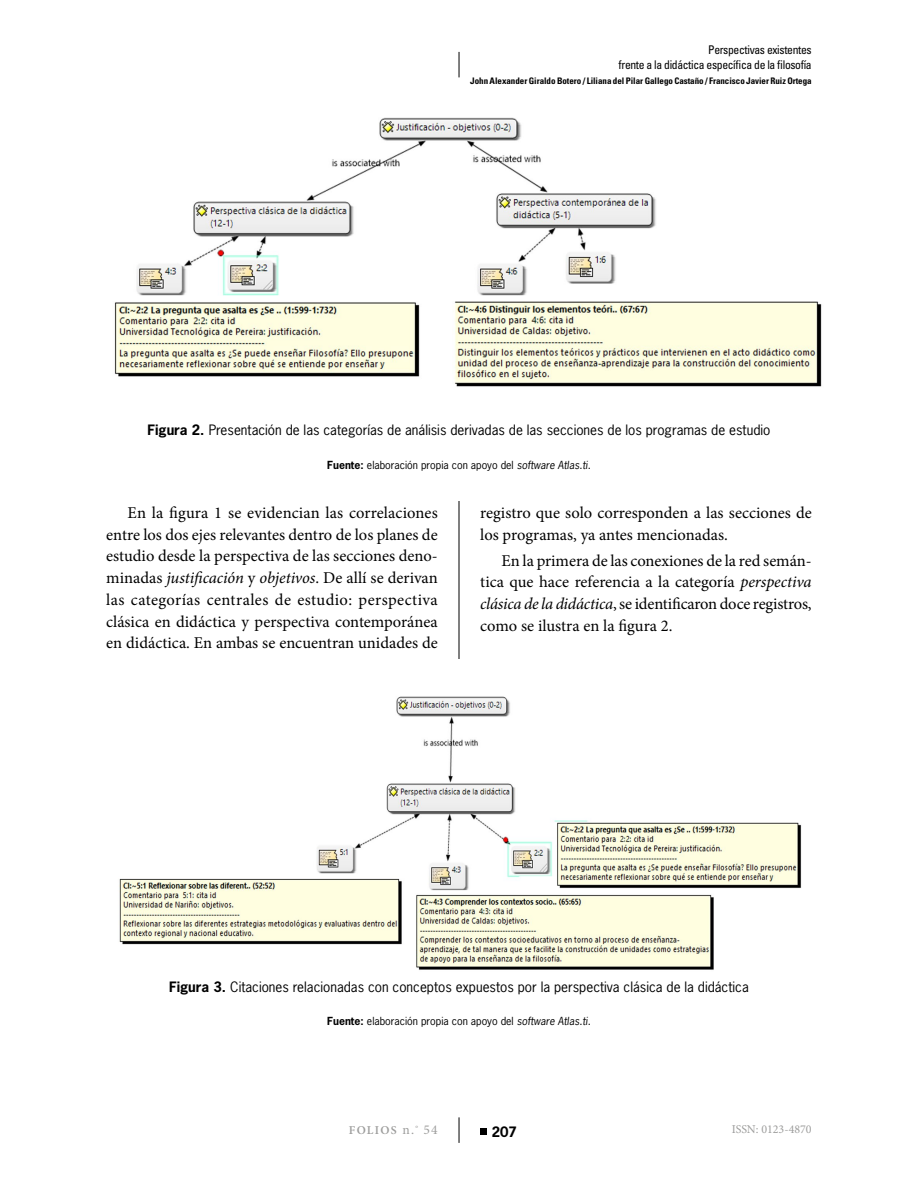
<style>
.page{position:relative;width:918px;height:1188px;background:#fff}
.page>*{position:absolute;margin:0;border:0;box-sizing:border-box;transform-origin:0 0}
.t1{font:16.5px/21.8px "Minion Pro";color:#000;text-align:justify}
.t2{font:13.5px "News Gothic Std";color:#000}
.t3{font:700 13.5px "News Gothic Std";color:#000}
.t4{font:condensed 12px/14.4px "Univers LT Std";letter-spacing:-.03em;color:#000;text-align:right}
.t5{font:12px "Minion Pro";color:#9d9d9c}
.t6{font:600 12px "Minion Pro";letter-spacing:.11em;color:#9d9d9c}
.t7{font:10.5px "News Gothic Std";color:#000}
.t8{font:700 condensed 9px "Univers LT Std";letter-spacing:-.005em;color:#000}
.s1{font-weight:700}
.s2{font-style:italic}
.s3{font-weight:400;font-size:13.5px}
</style>
<div class="page">
<hr style="left:459px;top:106px;width:1px;height:976px;background:#000">
<div style="left:480px;top:1129px;width:7px;height:6px;background:#000"></div>
<svg style="left:459px;top:52px;width:1px;height:25px"></svg>
<svg style="left:459px;top:1117px;width:1px;height:26px"></svg>
<div style="left:439px;top:659px;width:41px;height:423px;background:#fff"></div>
<div style="left:439px;top:93px;width:41px;height:408px;background:#fff"></div>
<img style="left:114px;top:117px;width:708px;height:270px">
<img style="left:119px;top:696px;width:683px;height:274px">
<p class="t4" style="left:619px;top:43px;width:195px">Perspectivas existentes<br>frente a la didáctica específica de la filosofía</p>
<p class="t8" style="left:470px;top:75px;width:343px">John Alexander Giraldo Botero / Liliana del Pilar Gallego Castaño / Francisco Javier Ruiz Ortega</p>
<p class="t2" style="left:148px;top:421px;width:624px"><span class="s1">Figura 2.</span> Presentación de las categorías de análisis derivadas de las secciones de los programas de estudio</p>
<p class="t7" style="left:327px;top:458px;width:265px"><span class="s1">Fuente:</span> elaboración propia con apoyo del <span class="s2">software Atlas.ti.</span></p>
<p class="t1" style="left:106px;top:502px;width:333px;text-indent:21px">En la figura 1 se evidencian las correlaciones entre los dos ejes relevantes dentro de los planes de estudio desde la perspectiva de las secciones deno&shy;minadas <span class="s2">justificación</span> y <span class="s2">objetivos</span>. De allí se derivan las categorías centrales de estudio: perspectiva clásica en didáctica y perspectiva contemporánea en didáctica. En ambas se encuentran unidades de</p>
<p class="t1" style="left:480px;top:502px;width:333px">registro que solo corresponden a las secciones de los programas, ya antes mencionadas.</p>
<p class="t1" style="left:480px;top:550px;width:333px;text-indent:21px">En la primera de las conexiones de la red semán&shy;tica que hace referencia a la categoría <span class="s2">perspectiva clásica de la didáctica</span>, se identificaron doce registros, como se ilustra en la figura 2.</p>
<p class="t2" style="left:169px;top:978px;width:581px"><span class="s1">Figura 3.</span> Citaciones relacionadas con conceptos expuestos por la perspectiva clásica de la didáctica</p>
<p class="t7" style="left:327px;top:1015px;width:265px"><span class="s1">Fuente:</span> elaboración propia con apoyo del <span class="s2">software Atlas.ti.</span></p>
<p class="t6" style="left:349px;top:1122px;width:90px">FOLIOS <span class="s3">n.</span><sup>º</sup> <span class="s3">54</span></p>
<p class="t5" style="left:732px;top:1121px;width:82px">ISSN: 0123-4870</p>
<p class="t3" style="left:492px;top:1123px;width:27px">207</p>
</div>
